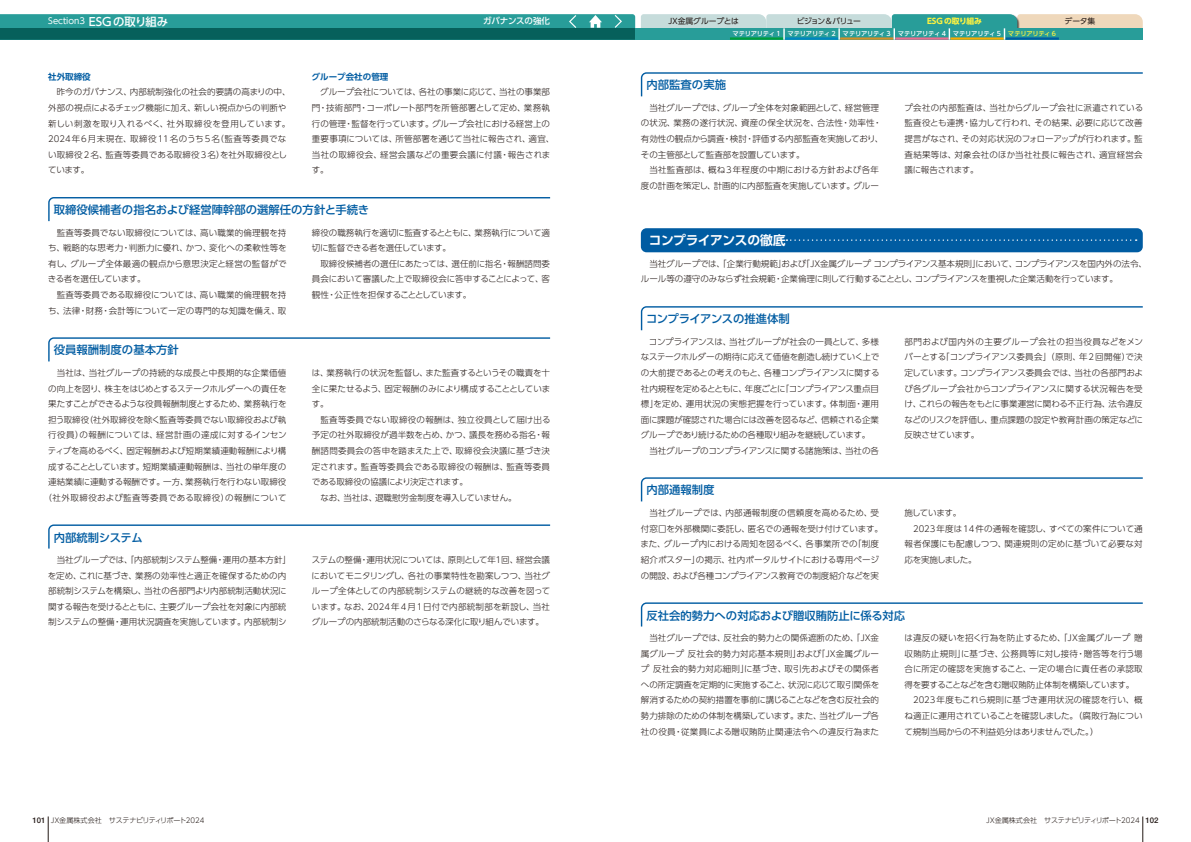
<style>
.page{position:relative;width:1191px;height:842px;background:#fff}
.page>*{position:absolute;margin:0;border:0;box-sizing:border-box;transform-origin:0 0}
.t1{font:700 12.8px "UD Shin Go Pr 6 N De";letter-spacing:-.035em;color:#fff}
.t2{font:500 11.3px "UD Shin Go Pr 6 N";color:#005ca2}
.t3{font:500 11.3px "UD Shin Go Pr 6 N";letter-spacing:-.03em;color:#005ca2}
.t4{font:300 8.5px/15.6px "UD Shin Go Pr 6 N";color:#221815;text-align:justify}
.t5{font:300 8.5px/15.6px "UD Shin Go Pr 6 N";letter-spacing:-.02em;color:#221815}
.t6{font:300 8.5px/15.6px "UD Shin Go Pr 6 N";letter-spacing:.02em;color:#221815;text-align:right}
.t7{font:300 8.5px/15.6px "UD Shin Go Pr 6 N";letter-spacing:-.03em;color:#221815}
.t8{font:300 8.5px "UD Shin Go Pr 6 N";letter-spacing:.025em;color:#221815}
.t9{font:300 8.5px "UD Shin Go Pr 6 N";letter-spacing:.03em;color:#221815}
.t10{font:300 8.5px "UD Shin Go Pr 6 N";letter-spacing:.035em;color:#221815}
.t11{font:300 8.5px "UD Shin Go Pr 6 N";letter-spacing:-.035em;color:#221815}
.t12{font:8.5px "UD Shin Go Pr 6 N";color:#fff}
.t13{font:700 8.5px "UD Shin Go Pr 6 N De";color:#005ca2}
.t14{font:300 8.5px "UD Shin Go Pr 6 N";letter-spacing:-.09em;color:#221815}
.t15{font:500 8.5px "UD Shin Go Pr 6 N";letter-spacing:-.02em;color:#fff}
.t16{font:7.8px "UD Shin Go Pr 6 N";letter-spacing:-.015em;color:#221815}
.t17{font:7.8px "UD Shin Go Pr 6 N";letter-spacing:-.12em;color:#221815}
.t18{font:700 7.8px "UD Shin Go Pr 6 N";color:#fff33f}
.t19{font:7.8px "UD Shin Go Pr 6 N";letter-spacing:-.045em;color:#221815}
.t20{font:300 7.1px "UD Shin Go Pr 6 N";letter-spacing:-.045em;color:#221815}
.t21{font:500 6.4px "UD Shin Go Pr 6 N";letter-spacing:-.055em;color:#fff}
.s1{font-weight:500;font-size:11.3px}
.s2{color:#fff33f}
.s3{font-family:"Helvetica Neue LT Std";font-weight:500;font-size:7.8px}
</style>
<div class="page">
<svg style="left:48px;top:197px;width:503px;height:25px"></svg>
<svg style="left:48px;top:337px;width:503px;height:25px"></svg>
<svg style="left:640px;top:306px;width:503px;height:25px"></svg>
<svg style="left:640px;top:477px;width:503px;height:25px"></svg>
<svg style="left:640px;top:602px;width:503px;height:25px"></svg>
<svg style="left:48px;top:524px;width:503px;height:25px"></svg>
<svg style="left:640px;top:72px;width:503px;height:25px"></svg>
<div style="left:641px;top:228px;width:501px;height:24px;background:#005ca2;border-radius:6px"></div>
<svg style="left:786px;top:239px;width:350px;height:2px"></svg>
<svg style="left:641px;top:14px;width:501px;height:26px;background:#73b5ad"></svg>
<svg style="left:1142px;top:816px;width:1px;height:26px"></svg>
<svg style="left:48px;top:816px;width:1px;height:26px"></svg>
<svg style="left:0;top:14px;width:635px;height:26px;background:#1b827e"></svg>
<p class="t12" style="left:48px;top:14px;width:121px">Section3 <span class="s1">ESGの取り組み</span></p>
<p class="t15" style="left:483px;top:14px;width:68px">ガバナンスの強化</p>
<p class="t13" style="left:48px;top:70px;width:44px">社外取締役</p>
<p class="t4" style="left:48px;top:84px;width:244px;text-align:left;text-indent:9px">昨今のガバナンス、内部統制強化の社会的要請の高まりの中、外部の視点によるチェック機能に加え、新しい視点からの判断や新しい刺激を取り入れるべく、社外取締役を登用しています。<br>2024年6月末現在、取締役11名のうち5名（監査等委員でない取締役2名、監査等委員である取締役3名）を社外取締役としています。</p>
<p class="t13" style="left:312px;top:70px;width:78px">グループ会社の管理</p>
<p class="t4" style="left:312px;top:84px;width:244px;text-align:left;text-indent:8px">グループ会社については、各社の事業に応じて、当社の事業部門・技術部門・コーポレート部門を所管部署として定め、業務執行の管理・監督を行っています。グループ会社における経営上の重要事項については、所管部署を通じて当社に報告され、適宜、当社の取締役会、経営会議などの重要会議に付議・報告されます。</p>
<h2 class="t2" style="left:54px;top:201px;width:317px">取締役候補者の指名および経営陣幹部の選解任の方針と手続き</h2>
<p class="t4" style="left:48px;top:224px;width:240px;text-indent:9px">監査等委員でない取締役については、高い職業的倫理観を持ち、戦略的な思考力・判断力に優れ、かつ、変化への柔軟性等を有し、グループ全体最適の観点から意思決定と経営の監督ができる者を選任しています。</p>
<p class="t6" style="left:48px;top:287px;width:240px">監査等委員である取締役については、高い職業的倫理観を持ち、法律・財務・会計等について一定の専門的な知識を備え、取</p>
<h2 class="t2" style="left:54px;top:341px;width:126px">役員報酬制度の基本方針</h2>
<p class="t7" style="left:312px;top:224px;width:240px">締役の職務執行を適切に監査するとともに、業務執行について適切に監督できる者を選任しています。</p>
<p class="t4" style="left:312px;top:255px;width:240px;text-indent:9px">取締役候補者の選任にあたっては、選任前に指名・報酬諮問委員会において審議した上で取締役会に答申することによって、客観性・公正性を担保することとしています。</p>
<p class="t4" style="left:44px;top:365px;width:245px;text-align:right">当社は、当社グループの持続的な成長と中長期的な企業価値<br>の向上を図り、株主をはじめとするステークホルダーへの責任を果たすことができるような役員報酬制度とするため、業務執行を担う取締役（社外取締役を除く監査等委員でない取締役および執行役員）の報酬については、経営計画の達成に対するインセンティブを高めるべく、固定報酬および短期業績連動報酬により構成することとしています。短期業績連動報酬は、当社の単年度の連結業績に連動する報酬です。一方、業務執行を行わない取締役（社外取締役および監査等委員である取締役）の報酬について</p>
<p class="t4" style="left:312px;top:365px;width:240px">は、業務執行の状況を監督し、また監査するというその職責を十全に果たせるよう、固定報酬のみにより構成することとしています。</p>
<p class="t10" style="left:320px;top:413px;width:232px">監査等委員でない取締役の報酬は、独立役員として届け出る</p>
<p class="t4" style="left:312px;top:427px;width:240px">予定の社外取締役が過半数を占め、かつ、議長を務める指名・報</p>
<p class="t8" style="left:312px;top:444px;width:240px">酬諮問委員会の答申を踏まえた上で、取締役会決議に基づき決</p>
<p class="t9" style="left:312px;top:459px;width:240px">定されます。監査等委員会である取締役の報酬は、監査等委員</p>
<p class="t11" style="left:312px;top:475px;width:158px">である取締役の協議により決定されます。</p>
<p class="t4" style="left:320px;top:489px;width:198px">なお、当社は、退職慰労金制度を導入していません。</p>
<h2 class="t3" style="left:54px;top:528px;width:90px">内部統制システム</h2>
<p class="t4" style="left:48px;top:552px;width:245px;text-align:left;text-indent:9px">当社グループでは、「内部統制システム整備・運用の基本方針」を定め、これに基づき、業務の効率性と適正を確保するための内部統制システムを構築し、当社の各部門より内部統制活動状況に関する報告を受けるとともに、主要グループ会社を対象に内部統制システムの整備・運用状況調査を実施しています。内部統制シ</p>
<p class="t4" style="left:311px;top:552px;width:240px">ステムの整備・運用状況については、原則として年１回、経営会議においてモニタリングし、各社の事業特性を勘案しつつ、当社グループ全体としての内部統制システムの継続的な改善を図っています。なお、2024年4月1日付で内部統制部を新設し、当社グループの内部統制活動のさらなる深化に取り組んでいます。</p>
<p class="t16" style="left:666px;top:15px;width:74px">ＪＸ金属グループとは</p>
<p class="t17" style="left:796px;top:15px;width:66px">ビジョン &amp; バリュー</p>
<p class="t18" style="left:927px;top:15px;width:56px">ESGの取り組み</p>
<p class="t19" style="left:1064px;top:15px;width:32px">データ集</p>
<p class="t21" style="left:732px;top:29px;width:325px">マテリアリティ 1 マテリアリティ 2 マテリアリティ 3 マテリアリティ 4 マテリアリティ 5 <span class="s2">マテリアリティ 6</span></p>
<h2 class="t2" style="left:646px;top:76px;width:81px">内部監査の実施</h2>
<p class="t4" style="left:641px;top:99px;width:244px;text-align:left;text-indent:9px">当社グループでは、グループ全体を対象範囲として、経営管理の状況、業務の遂行状況、資産の保全状況を、合法性・効率性・有効性の観点から調査・検討・評価する内部監査を実施しており、その主管部として監査部を設置しています。</p>
<p class="t4" style="left:641px;top:162px;width:240px;text-align:right">当社監査部は、概ね3年程度の中期における方針および各年度の計画を策定し、計画的に内部監査を実施しています。グルー</p>
<h1 class="t1" style="left:649px;top:230px;width:138px">コンプライアンスの徹底</h1>
<p class="t4" style="left:904px;top:99px;width:240px">プ会社の内部監査は、当社からグループ会社に派遣されている監査役とも連携・協力して行われ、その結果、必要に応じて改善提言がなされ、その対応状況のフォローアップが行われます。監査結果等は、対象会社のほか当社社長に報告され、適宜経営会議に報告されます。</p>
<p class="t5" style="left:641px;top:256px;width:507px;text-indent:9px">当社グループでは、「企業行動規範」および「ＪＸ金属グループ コンプライアンス基本規則」において、コンプライアンスを国内外の法令、ルール等の遵守のみならず社会規範・企業倫理に則して行動することとし、コンプライアンスを重視した企業活動を行っています。</p>
<h2 class="t3" style="left:646px;top:310px;width:145px">コンプライアンスの推進体制</h2>
<p class="t4" style="left:640px;top:333px;width:240px;text-indent:8px">コンプライアンスは、当社グループが社会の一員として、多様なステークホルダーの期待に応えて価値を創造し続けていく上での大前提であるとの考えのもと、各種コンプライアンスに関する社内規程を定めるとともに、年度ごとに「コンプライアンス重点目標」を定め、運用状況の実態把握を行っています。体制面・運用面に課題が確認された場合には改善を図るなど、信頼される企業グループであり続けるための各種取り組みを継続しています。</p>
<p class="t5" style="left:649px;top:443px;width:231px">当社グループのコンプライアンスに関する諸施策は、当社の各</p>
<h2 class="t2" style="left:646px;top:481px;width:70px">内部通報制度</h2>
<p class="t4" style="left:904px;top:333px;width:240px">部門および国内外の主要グループ会社の担当役員などをメンバーとする「コンプライアンス委員会」（原則、年2回開催）で決定しています。コンプライアンス委員会では、当社の各部門および各グループ会社からコンプライアンスに関する状況報告を受け、これらの報告をもとに事業運営に関わる不正行為、法令違反などのリスクを評価し、重点課題の設定や教育計画の策定などに反映させています。</p>
<p class="t4" style="left:640px;top:505px;width:244px;text-align:center">当社グループでは、内部通報制度の信頼度を高めるため、受<br>付窓口を外部機関に委託し、匿名での通報を受け付けています。また、グループ内における周知を図るべく、各事業所での「制度紹介ポスター」の掲示、社内ポータルサイトにおける専用ページの開設、および各種コンプライアンス教育での制度紹介などを実</p>
<p class="t4" style="left:904px;top:505px;width:58px">施しています。</p>
<p class="t4" style="left:913px;top:520px;width:231px">2023年度は14件の通報を確認し、すべての案件について通</p>
<p class="t6" style="left:904px;top:536px;width:240px">報者保護にも配慮しつつ、関連規則の定めに基づいて必要な対</p>
<p class="t14" style="left:904px;top:553px;width:73px">応を実施しました。</p>
<h2 class="t2" style="left:646px;top:606px;width:260px">反社会的勢力への対応および贈収賄防止に係る対応</h2>
<p class="t4" style="left:641px;top:630px;width:240px;text-indent:9px">当社グループでは、反社会的勢力との関係遮断のため、「ＪＸ金属グループ 反社会的勢力対応基本規則」および「ＪＸ金属グループ 反社会的勢力対応細則」に基づき、取引先およびその関係者への所定調査を定期的に実施すること、状況に応じて取引関係を解消するための契約措置を事前に講じることなどを含む反社会的勢力排除のための体制を構築しています。また、当社グループ各社の役員・従業員による贈収賄防止関連法令への違反行為また</p>
<p class="t4" style="left:904px;top:630px;width:240px">は違反の疑いを招く行為を防止するため、「ＪＸ金属グループ 贈収賄防止規則」に基づき、公務員等に対し接待・贈答等を行う場合に所定の確認を実施すること、一定の場合に責任者の承認取得を要することなどを含む贈収賄防止体制を構築しています。</p>
<p class="t4" style="left:904px;top:692px;width:240px;text-indent:9px">2023年度もこれら規則に基づき運用状況の確認を行い、概ね適正に運用されていることを確認しました。（腐敗行為について規制当局からの不利益処分はありませんでした。）</p>
<p class="t20" style="left:32px;top:814px;width:174px"><span class="s3">101</span> ＪＸ金属株式会社　サステナビリティリポート2024</p>
<p class="t20" style="left:984px;top:814px;width:175px">ＪＸ金属株式会社　サステナビリティリポート2024 <span class="s3">102</span></p>
</div>
